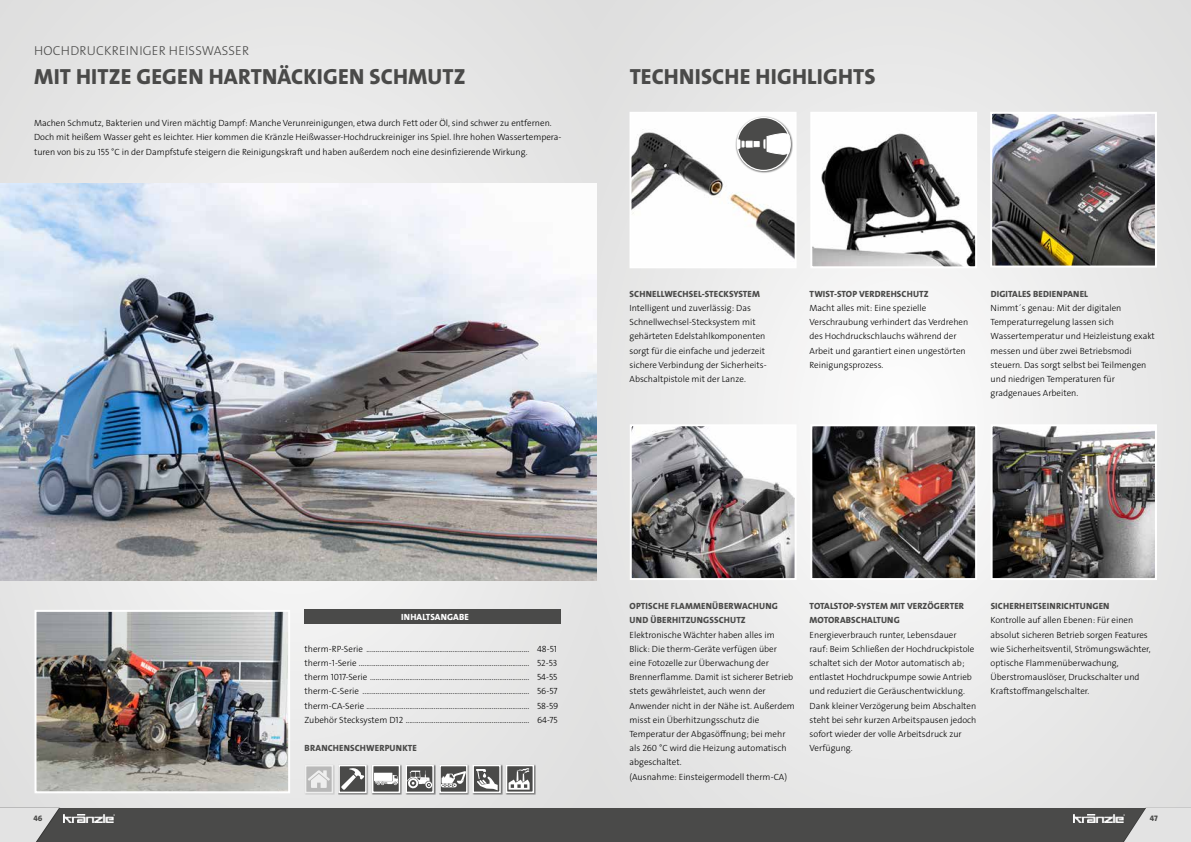
<style>
.page{position:relative;width:1191px;height:842px;background:#fff}
.page>*{position:absolute;margin:0;border:0;box-sizing:border-box;transform-origin:0 0}
.t1{font:22px "The Sans LP8 Ex Bld";letter-spacing:.01em;color:#4a4a49}
.t2{font:13px "The Sans LP3 Lig";letter-spacing:.015em;color:#4a4a49}
.t3{font:9px/14.2px "The Sans LP3 Lig";color:#000}
.t4{font:9px/14.2px "The Sans LP8 Ex Bld";letter-spacing:.015em;color:#4a4a49}
.t5{font:9px "The Sans LP8 Ex Bld";letter-spacing:.015em;color:#fff}
.t6{font:8px "The Sans LP8 Ex Bld";color:#4a4a49}
</style>
<div class="page">
<svg style="left:595px;top:0;width:596px;height:807px"></svg>
<div style="left:0;top:0;width:595px;height:842px;background:#e7e7e6"></div>
<div style="left:596px;top:807px;width:595px;height:35px;background:#4a4a49"></div>
<div style="left:0;top:807px;width:596px;height:35px;background:#4a4a49"></div>
<svg style="left:0;top:808px;width:59px;height:34px"></svg>
<svg style="left:1118px;top:807px;width:73px;height:35px"></svg>
<img style="left:1073px;top:814px;width:51px;height:8px">
<img style="left:63px;top:814px;width:51px;height:8px">
<img style="left:0;top:183px;width:596px;height:398px">
<img style="left:38px;top:613px;width:249px;height:177px">
<div style="left:35px;top:610px;width:255px;height:183px;border:2px solid #fff"></div>
<div style="left:505px;top:764px;width:31px;height:31px;background:#888"></div>
<svg style="left:506px;top:765px;width:28px;height:28px"></svg>
<svg style="left:508px;top:768px;width:21px;height:22px"></svg>
<div style="left:472px;top:764px;width:31px;height:31px;background:#868686"></div>
<div style="left:472px;top:765px;width:29px;height:28px;background:#4a4a49;border:2px solid #fff"></div>
<svg style="left:476px;top:769px;width:21px;height:21px"></svg>
<div style="left:338px;top:764px;width:31px;height:31px;background:#000;opacity:.5"></div>
<svg style="left:338px;top:765px;width:29px;height:28px"></svg>
<svg style="left:341px;top:768px;width:23px;height:22px"></svg>
<div style="left:304px;top:764px;width:31px;height:31px;background:#d4d4d4"></div>
<div style="left:305px;top:765px;width:28px;height:28px;background:#b8b8b8;border:2px solid #fff"></div>
<svg style="left:308px;top:770px;width:22px;height:18px"></svg>
<div style="left:371px;top:764px;width:31px;height:31px;background:#000;opacity:.5"></div>
<div style="left:372px;top:765px;width:28px;height:28px;background:#4a4a49;border:2px solid #fff"></div>
<svg style="left:374px;top:773px;width:24px;height:12px"></svg>
<div style="left:405px;top:764px;width:31px;height:31px;background:#000;opacity:.5"></div>
<div style="left:405px;top:765px;width:29px;height:28px;background:#4a4a49;border:2px solid #fff"></div>
<svg style="left:407px;top:770px;width:25px;height:18px"></svg>
<div style="left:439px;top:764px;width:31px;height:31px;background:#000;opacity:.5"></div>
<div style="left:439px;top:765px;width:28px;height:28px;background:#4a4a49;border:2px solid #fff"></div>
<svg style="left:441px;top:771px;width:25px;height:16px"></svg>
<div style="left:304px;top:610px;width:257px;height:14px;background:#4a4a49"></div>
<img style="left:632px;top:115px;width:161px;height:150px">
<div style="left:629px;top:112px;width:167px;height:156px;border:2px solid #fff"></div>
<img style="left:813px;top:115px;width:161px;height:150px">
<div style="left:810px;top:112px;width:167px;height:156px;border:2px solid #fff"></div>
<img style="left:633px;top:427px;width:160px;height:150px">
<div style="left:630px;top:424px;width:166px;height:156px;border:2px solid #fff"></div>
<img style="left:813px;top:427px;width:161px;height:150px">
<div style="left:810px;top:424px;width:167px;height:156px;border:2px solid #fff"></div>
<img style="left:993px;top:427px;width:161px;height:150px">
<div style="left:990px;top:424px;width:167px;height:156px;border:2px solid #fff"></div>
<img style="left:993px;top:115px;width:161px;height:150px">
<div style="left:990px;top:112px;width:167px;height:156px;border:2px solid #fff"></div>
<div style="left:735px;top:116px;width:58px;height:57px;background:#000;opacity:.55"></div>
<div style="left:737px;top:118px;width:53px;height:52px;background:#4a4a49;border-radius:50%"></div>
<div style="left:736px;top:117px;width:54px;height:54px;border:1px solid #fff;border-radius:50%"></div>
<svg style="left:737px;top:123px;width:54px;height:32px"></svg>
<h2 class="t2" style="left:34px;top:43px;width:216px">HOCHDRUCKREINIGER HEISSWASSER</h2>
<h1 class="t1" style="left:34px;top:62px;width:433px">MIT HITZE GEGEN HARTNÄCKIGEN SCHMUTZ</h1>
<p class="t3" style="left:34px;top:116px;width:529px">Machen Schmutz, Bakterien und Viren mächtig Dampf: Manche Verunreinigungen, etwa durch Fett oder Öl, sind schwer zu entfernen.<br>Doch mit heißem Wasser geht es leichter. Hier kommen die Kränzle Heißwasser-Hochdruckreiniger ins Spiel. Ihre hohen Wassertempera&shy;turen von bis zu 155 °C in der Dampfstufe steigern die Reinigungskraft und haben außerdem noch eine desinfizierende Wirkung.</p>
<h1 class="t1" style="left:629px;top:62px;width:247px">TECHNISCHE HIGHLIGHTS</h1>
<p class="t4" style="left:629px;top:287px;width:132px">SCHNELLWECHSEL-STECKSYSTEM</p>
<p class="t3" style="left:629px;top:301px;width:139px">Intelligent und zuverlässig: Das Schnellwechsel-Stecksystem mit gehärteten Edelstahlkomponenten sorgt für die einfache und jederzeit sichere Verbindung der Sicherheits-Abschaltpistole mit der Lanze.</p>
<p class="t4" style="left:809px;top:287px;width:120px">TWIST-STOP VERDREHSCHUTZ</p>
<p class="t3" style="left:809px;top:301px;width:160px">Macht alles mit: Eine spezielle Verschraubung verhindert das Verdrehen des Hochdruckschlauchs während der Arbeit und garantiert einen ungestörten Reinigungsprozess.</p>
<p class="t4" style="left:990px;top:287px;width:99px">DIGITALES BEDIENPANEL</p>
<p class="t3" style="left:990px;top:301px;width:166px">Nimmt´s genau: Mit der digitalen Temperaturregelung lassen sich Wassertemperatur und Heizleistung exakt messen und über zwei Betriebsmodi steuern. Das sorgt selbst bei Teilmengen und niedrigen Temperaturen für gradgenaues Arbeiten.</p>
<p class="t5" style="left:401px;top:611px;width:69px">INHALTSANGABE</p>
<p class="t3" style="left:304px;top:642px;width:226px;text-align:justify">therm-RP-Serie ....................................................................................... therm-1-Serie ........................................................................................... therm 1017-Serie ..................................................................................... therm-C-Serie ......................................................................................... therm-CA-Serie .......................................................................................<br>Zubehör Stecksystem D12 ..................................................................</p>
<p class="t4" style="left:305px;top:741px;width:114px">BRANCHENSCHWERPUNKTE</p>
<p class="t3" style="left:537px;top:642px;width:23px">48-51<br>52-53<br>54-55<br>56-57<br>58-59<br>64-75</p>
<p class="t4" style="left:629px;top:599px;width:150px">OPTISCHE FLAMMENÜBERWACHUNG<br>UND ÜBERHITZUNGSSCHUTZ</p>
<p class="t3" style="left:629px;top:627px;width:167px">Elektronische Wächter haben alles im Blick: Die therm-Geräte verfügen über eine Fotozelle zur Überwachung der Brennerflamme. Damit ist sicherer Betrieb stets gewährleistet, auch wenn der Anwender nicht in der Nähe ist. Außerdem misst ein Überhitzungsschutz die Temperatur der Abgasöffnung; bei mehr als 260 °C wird die Heizung automatisch abgeschaltet.<br>(Ausnahme: Einsteigermodell therm-CA)</p>
<p class="t4" style="left:809px;top:599px;width:156px">TOTALSTOP-SYSTEM MIT VERZÖGERTER<br>MOTORABSCHALTUNG</p>
<p class="t3" style="left:809px;top:627px;width:168px">Energieverbrauch runter, Lebensdauer rauf: Beim Schließen der Hochdruckpistole schaltet sich der Motor automatisch ab; entlastet Hochdruckpumpe sowie Antrieb und reduziert die Geräuschentwicklung.<br>Dank kleiner Verzögerung beim Abschalten steht bei sehr kurzen Arbeitspausen jedoch sofort wieder der volle Arbeitsdruck zur Verfügung.</p>
<p class="t4" style="left:990px;top:599px;width:120px">SICHERHEITSEINRICHTUNGEN</p>
<p class="t3" style="left:990px;top:613px;width:162px">Kontrolle auf allen Ebenen: Für einen absolut sicheren Betrieb sorgen Features wie Sicherheitsventil, Strömungswächter, optische Flammenüberwachung, Überstromauslöser, Druckschalter und Kraftstoffmangelschalter.</p>
<p class="t6" style="left:33px;top:813px;width:11px">46</p>
<p class="t6" style="left:1149px;top:813px;width:10px">47</p>
</div>
